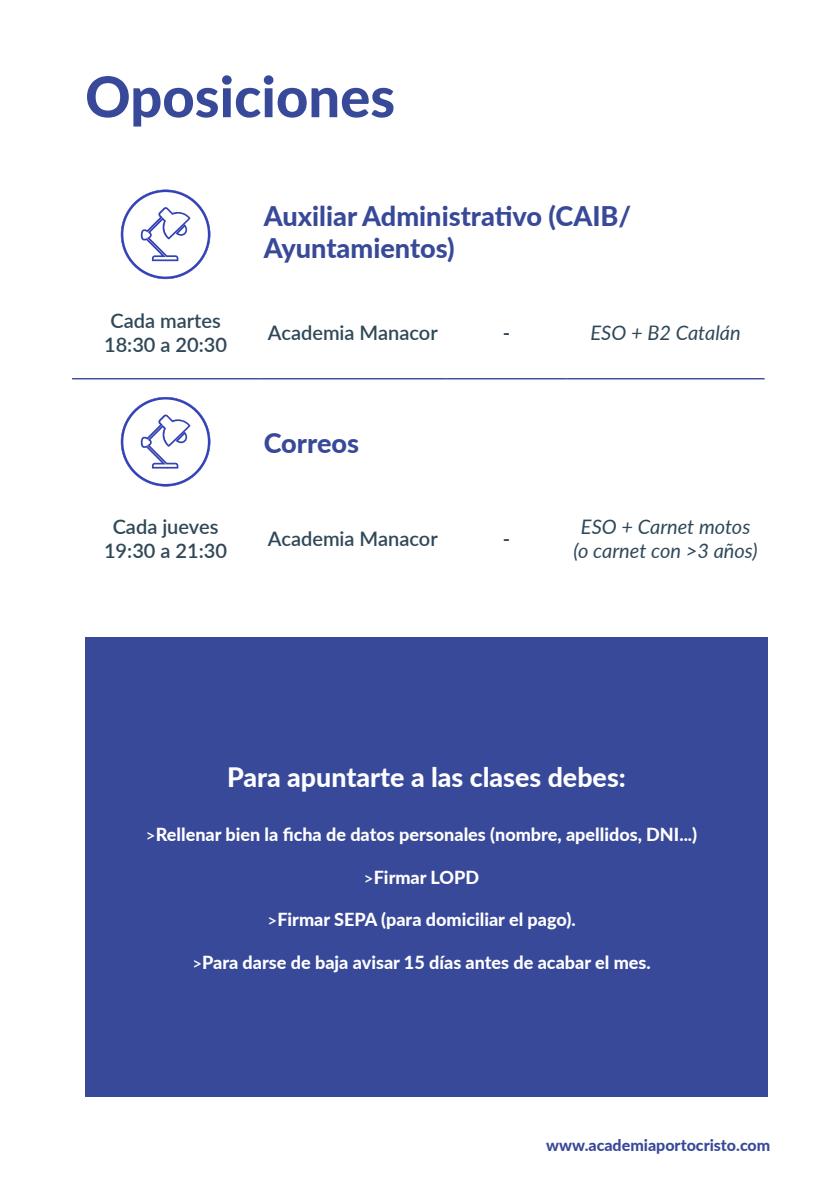
<style>
.page{position:relative;width:840px;height:1191px;background:#fff}
.page>*{position:absolute;margin:0;border:0;box-sizing:border-box;transform-origin:0 0}
.t1{font:800 56.2px "Lato";color:#384999}
.t2{font:800 27px/32.4px "Lato";color:#384999}
.t3{font:800 26.8px "Lato";color:#fff}
.t4{font:600 20px/24px "Lato";color:#2f4858;text-align:center}
.t5{font:italic 20px/24px "Lato";color:#2f4858;text-align:center}
.t6{font:800 18px "Lato";color:#fff}
.t7{font:800 16px "Lato";color:#384999}
.s1{font-weight:500}
</style>
<div class="page">
<hr style="left:72px;top:378px;width:187px;height:1px;background:#38499a">
<hr style="left:259px;top:378px;width:187px;height:1px;background:#38499a">
<hr style="left:446px;top:378px;width:120px;height:1px;background:#38499a">
<hr style="left:566px;top:378px;width:198px;height:1px;background:#38499a">
<svg style="left:121px;top:189px;width:89px;height:90px"></svg>
<svg style="left:121px;top:397px;width:89px;height:89px"></svg>
<div style="left:85px;top:637px;width:682px;height:459px;background:#38499a"></div>
<h1 class="t1" style="left:85px;top:55px;width:311px">Oposiciones</h1>
<p class="t4" style="left:104px;top:307px;width:124px">Cada martes<br>18:30 a 20:30</p>
<p class="t4" style="left:104px;top:514px;width:124px">Cada jueves<br>19:30 a 21:30</p>
<h2 class="t2" style="left:263px;top:198px;width:369px">Auxiliar Administrativo (CAIB/<br>Ayuntamientos)</h2>
<p class="t4" style="left:268px;top:319px;width:171px">Academia Manacor</p>
<p class="t4" style="left:502px;top:319px;width:9px">-</p>
<p class="t5" style="left:590px;top:319px;width:152px">ESO + B2 Catalán</p>
<h2 class="t2" style="left:263px;top:425px;width:97px">Correos</h2>
<p class="t4" style="left:268px;top:526px;width:171px">Academia Manacor</p>
<p class="t4" style="left:502px;top:526px;width:9px">-</p>
<p class="t5" style="left:573px;top:514px;width:185px">ESO + Carnet motos (o carnet con &gt;3 años)</p>
<h3 class="t3" style="left:227px;top:757px;width:400px">Para apuntarte a las clases debes:</h3>
<p class="t6" style="left:146px;top:821px;width:552px"><span class="s1">һ</span>Rellenar bien la ficha de datos personales (nombre, apellidos, DNI...)</p>
<p class="t6" style="left:364px;top:864px;width:117px"><span class="s1">һ</span>Firmar LOPD</p>
<p class="t6" style="left:267px;top:906px;width:309px"><span class="s1">һ</span>Firmar SEPA (para domiciliar el pago).</p>
<p class="t6" style="left:192px;top:948px;width:459px"><span class="s1">һ</span>Para darse de baja avisar 15 días antes de acabar el mes.</p>
<p class="t7" style="left:546px;top:1133px;width:225px">www.academiaportocristo.com</p>
</div>
